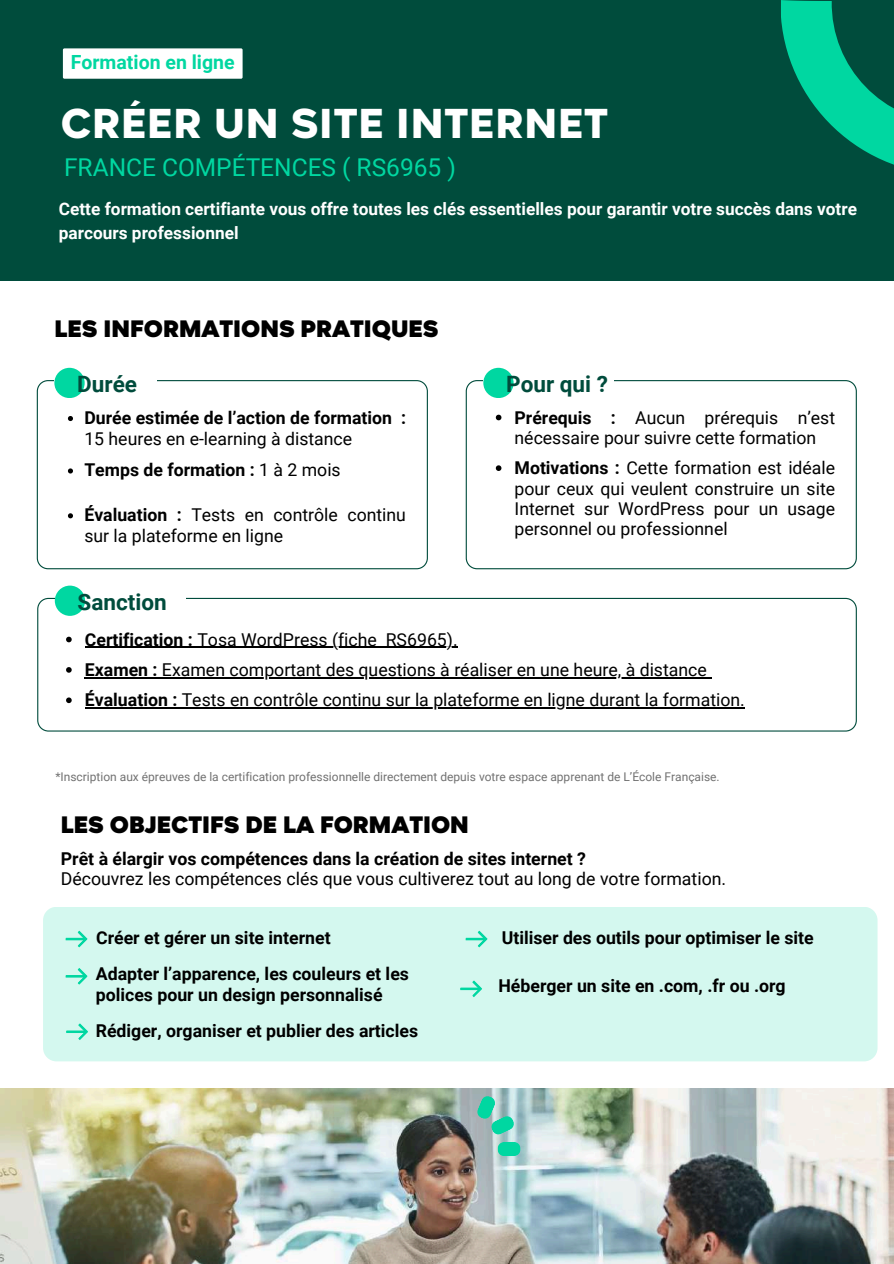
<style>
.page{position:relative;width:894px;height:1264px;background:#fff}
.page>*{position:absolute;margin:0;border:0;box-sizing:border-box;transform-origin:0 0}
.t1{font:800 47.4px "Magenos";letter-spacing:.02em;color:#fff}
.t2{font:900 27px "Magenos";color:#000}
.t3{font:24.45px "Roboto";color:#00d7a1}
.t4{font:700 22.5px "Roboto";color:#004c3c}
.t5{font:700 19.5px "Roboto";color:#00d7a1}
.t6{font:17.7px/20.2px "Roboto";color:#000}
.t7{font:700 17.7px/36.8px "Roboto";color:#000}
.t8{font:700 17.25px/24.8px "Roboto";color:#fff}
.t9{font:12px "Roboto";color:#717171}
.s1{font-weight:700}
</style>
<div class="page">
<div style="left:0;top:0;width:893px;height:280px;background:#004c3c"></div>
<div style="left:43px;top:906px;width:834px;height:155px;background:#d4f8ef;border-radius:13px"></div>
<svg style="left:465px;top:380px;width:391px;height:189px"></svg>
<div style="left:483px;top:364px;width:131px;height:38px;background:#fff"></div>
<div style="left:483px;top:368px;width:30px;height:30px;background:#00d7a1;border-radius:50%"></div>
<svg style="left:66px;top:930px;width:21px;height:17px"></svg>
<svg style="left:781px;top:0;width:112px;height:165px"></svg>
<svg style="left:37px;top:380px;width:390px;height:189px"></svg>
<div style="left:54px;top:364px;width:103px;height:38px;background:#fff"></div>
<div style="left:54px;top:368px;width:31px;height:30px;background:#00d7a1;border-radius:50%"></div>
<svg style="left:465px;top:930px;width:22px;height:17px"></svg>
<svg style="left:66px;top:968px;width:21px;height:16px"></svg>
<div style="left:63px;top:48px;width:179px;height:31px;background:#fff;border-radius:2px"></div>
<svg style="left:495px;top:414px;width:6px;height:6px"></svg>
<svg style="left:495px;top:465px;width:6px;height:6px"></svg>
<svg style="left:68px;top:416px;width:5px;height:5px"></svg>
<svg style="left:68px;top:468px;width:5px;height:5px"></svg>
<svg style="left:68px;top:513px;width:5px;height:5px"></svg>
<img style="left:0;top:1088px;width:893px;height:175px">
<svg style="left:497px;top:1141px;width:23px;height:15px"></svg>
<svg style="left:477px;top:1095px;width:37px;height:39px"></svg>
<svg style="left:66px;top:1023px;width:22px;height:17px"></svg>
<svg style="left:460px;top:980px;width:22px;height:17px"></svg>
<svg style="left:37px;top:598px;width:819px;height:133px"></svg>
<div style="left:55px;top:581px;width:131px;height:39px;background:#fff"></div>
<div style="left:55px;top:585px;width:30px;height:31px;background:#00d7a1;border-radius:50%"></div>
<svg style="left:66px;top:636px;width:6px;height:6px"></svg>
<hr style="left:85px;top:647px;width:112px;height:1px;background:#000">
<hr style="left:197px;top:647px;width:180px;height:1px;background:#000">
<hr style="left:385px;top:647px;width:72px;height:1px;background:#000">
<svg style="left:66px;top:667px;width:6px;height:5px"></svg>
<hr style="left:85px;top:677px;width:77px;height:1px;background:#000">
<hr style="left:162px;top:677px;width:544px;height:1px;background:#000">
<svg style="left:66px;top:697px;width:6px;height:6px"></svg>
<hr style="left:85px;top:707px;width:92px;height:1px;background:#000">
<hr style="left:177px;top:707px;width:567px;height:1px;background:#000">
<p class="t5" style="left:71px;top:51px;width:165px">Formation en ligne</p>
<h1 class="t1" style="left:61px;top:98px;width:548px">CRÉER UN SITE INTERNET</h1>
<h3 class="t3" style="left:64px;top:153px;width:393px">FRANCE COMPÉTENCES ( RS6965 )</h3>
<p class="t8" style="left:59px;top:196px;width:799px">Cette formation certifiante vous offre toutes les clés essentielles pour garantir votre succès dans votre parcours professionnel</p>
<h2 class="t2" style="left:55px;top:315px;width:385px">LES INFORMATIONS PRATIQUES</h2>
<p class="t4" style="left:77px;top:371px;width:61px">Durée</p>
<p class="t7" style="left:84px;top:399px;width:323px">Durée estimée de l’action de formation :</p>
<p class="t6" style="left:84px;top:423px;width:269px;line-height:31.3px">15 heures en e-learning à distance<br><span class="s1">Temps de formation :</span> 1 à 2 mois</p>
<p class="t6" style="left:84px;top:504px;width:323px;line-height:21.1px"><span class="s1">Évaluation :</span> Tests en contrôle continu sur la plateforme en ligne</p>
<p class="t4" style="left:78px;top:589px;width:91px">Sanction</p>
<p class="t4" style="left:506px;top:371px;width:103px">Pour qui ?</p>
<p class="t6" style="left:514px;top:407px;width:322px"><span class="s1">Prérequis :</span> Aucun prérequis n’est nécessaire pour suivre cette formation</p>
<p class="t6" style="left:514px;top:458px;width:322px;text-align:justify"><span class="s1">Motivations :</span> Cette formation est idéale pour ceux qui veulent construire un site Internet sur WordPress pour un usage personnel ou professionnel</p>
<p class="t6" style="left:85px;top:624px;width:661px;line-height:30.3px"><span class="s1">Certification :</span> Tosa WordPress (fiche RS6965).<br><span class="s1">Examen :</span> Examen comportant des questions à réaliser en une heure, à distance<br><span class="s1">Évaluation :</span> Tests en contrôle continu sur la plateforme en ligne durant la formation.</p>
<p class="t9" style="left:55px;top:769px;width:665px">*Inscription aux épreuves de la certification professionnelle directement depuis votre espace apprenant de L’École Française.</p>
<h2 class="t2" style="left:61px;top:810px;width:409px">LES OBJECTIFS DE LA FORMATION</h2>
<p class="t7" style="left:61px;top:840px;width:526px">Prêt à élargir vos compétences dans la création de sites internet ?</p>
<p class="t6" style="left:61px;top:869px;width:666px">Découvrez les compétences clés que vous cultiverez tout au long de votre formation.</p>
<p class="t7" style="left:96px;top:919px;width:314px">Créer et gérer un site internet<br>Adapter l’apparence, les couleurs et les</p>
<p class="t7" style="left:96px;top:976px;width:288px">polices pour un design personnalisé</p>
<p class="t7" style="left:96px;top:1013px;width:324px">Rédiger, organiser et publier des articles</p>
<p class="t7" style="left:501px;top:919px;width:313px">Utiliser des outils pour optimiser le site</p>
<p class="t7" style="left:498px;top:967px;width:288px">Héberger un site en .com, .fr ou .org</p>
</div>
